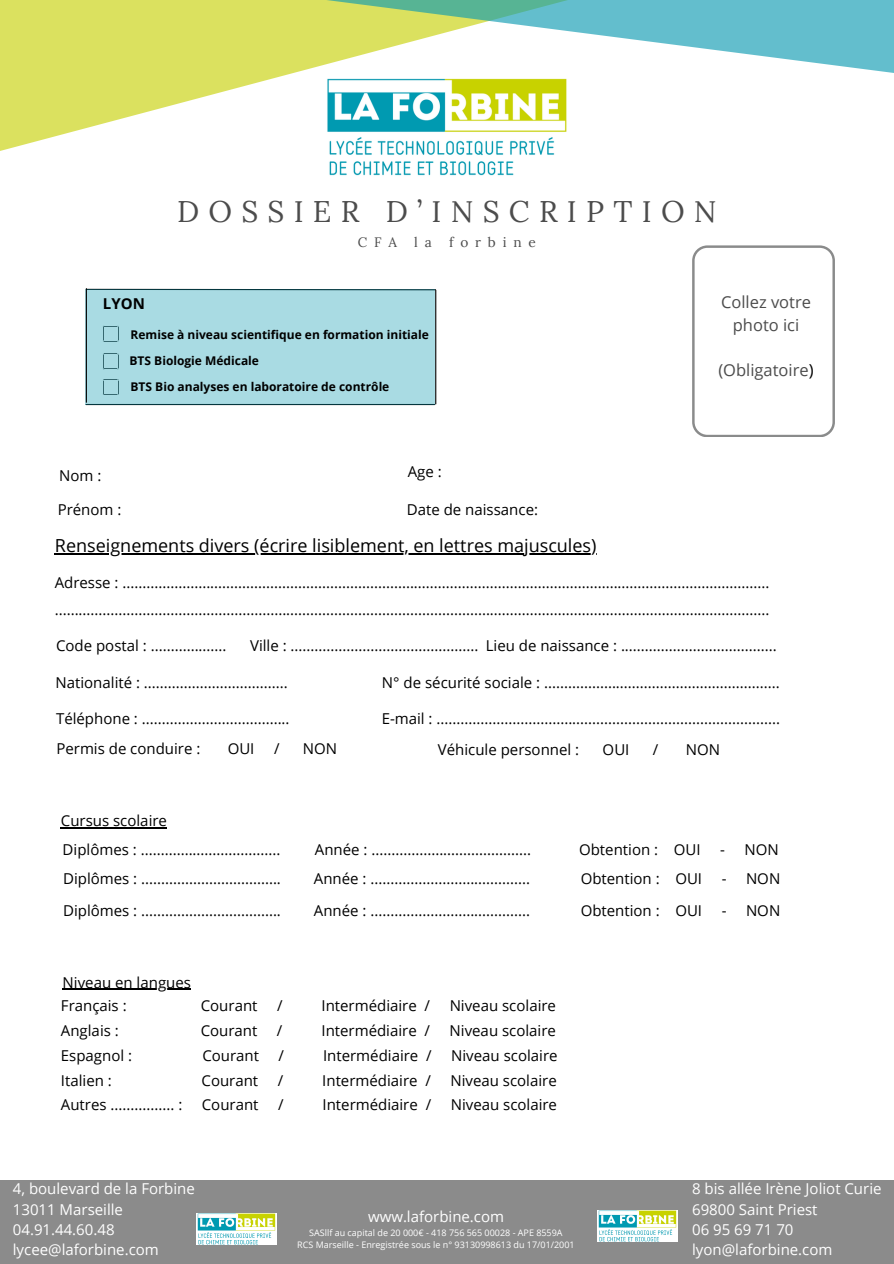
<style>
.page{position:relative;width:894px;height:1264px;background:#fff}
.page>*{position:absolute;margin:0;border:0;box-sizing:border-box;transform-origin:0 0}
.t1{font:29.85px "Lora";letter-spacing:.31em;color:#4c4c4c}
.t2{font:18px "Open Sans";color:#000}
.t3{font:16.5px/22.5px "Open Sans";color:#4c4c4c;text-align:center}
.t4{font:15px "Open Sans";color:#000}
.t5{font:15px/20.2px "Open Sans";color:#fff}
.t6{font:700 15px "Open Sans";color:#000}
.t7{font:13.65px "Lora";letter-spacing:.5em;color:#4c4c4c}
.t8{font:700 12px "Open Sans";color:#000}
.t9{font:9px "Open Sans";color:#fff}
.s1{color:#000}
</style>
<div class="page">
<div style="left:0;top:1180px;width:893px;height:83px;background:#8b8b8b"></div>
<svg style="left:0;top:0;width:835px;height:262px"></svg>
<svg style="left:55px;top:0;width:838px;height:110px"></svg>
<svg style="left:692px;top:245px;width:142px;height:192px"></svg>
<hr style="left:86px;top:404px;width:348px;height:1px;background:#000">
<img style="left:322px;top:77px;width:249px;height:99px">
<hr style="left:86px;top:289px;width:349px;height:1px;background:#000">
<hr style="left:435px;top:290px;width:1px;height:114px;background:#000">
<div style="left:85px;top:289px;width:349px;height:115px;background:#a9dbe3"></div>
<hr style="left:55px;top:553px;width:542px;height:1px;background:#000">
<hr style="left:63px;top:988px;width:128px;height:1px;background:#000">
<hr style="left:61px;top:827px;width:106px;height:1px;background:#000">
<hr style="left:86px;top:289px;width:1px;height:113px;background:#000">
<img style="left:197px;top:1213px;width:80px;height:31px">
<img style="left:597px;top:1210px;width:80px;height:31px">
<h2 class="t1" style="left:177px;top:191px;width:541px">DOSSIER D’INSCRIPTION</h2>
<h2 class="t7" style="left:358px;top:233px;width:41px">CFA</h2>
<h2 class="t7" style="left:414px;top:233px;width:19px">l a</h2>
<h2 class="t7" style="left:449px;top:233px;width:88px">forbine</h2>
<h4 class="t6" style="left:103px;top:293px;width:43px">LYON</h4>
<h4 class="t8" style="left:130px;top:326px;width:300px">Remise à niveau scientifique en formation initiale</h4>
<h4 class="t8" style="left:129px;top:352px;width:131px">BTS Biologie Médicale</h4>
<h4 class="t8" style="left:130px;top:378px;width:260px">BTS Bio analyses en laboratoire de contrôle</h4>
<p class="t3" style="left:720px;top:290px;width:91px">Collez votre photo ici</p>
<p class="t3" style="left:718px;top:358px;width:97px">(Obligatoire<span class="s1">)</span></p>
<h5 class="t4" style="left:407px;top:460px;width:35px">Age :</h5>
<p class="t4" style="left:407px;top:499px;width:133px">Date de naissance:</p>
<h5 class="t2" style="left:55px;top:533px;width:543px">Renseignements divers (écrire lisiblement, en lettres majuscules)</h5>
<p class="t4" style="left:55px;top:572px;width:716px">Adresse : ..................................................................................................................................................................</p>
<h5 class="t4" style="left:55px;top:599px;width:716px">...................................................................................................................................................................................</h5>
<p class="t4" style="left:56px;top:634px;width:172px">Code postal : ...................</p>
<p class="t4" style="left:250px;top:634px;width:230px">Ville : ...............................................</p>
<h4 class="t4" style="left:485px;top:634px;width:292px">Lieu de naissance : .......................................</h4>
<h4 class="t4" style="left:55px;top:672px;width:234px">Nationalité : ....................................</h4>
<h4 class="t4" style="left:382px;top:672px;width:399px">N° de sécurité sociale : ...........................................................</h4>
<h3 class="t4" style="left:59px;top:464px;width:44px">Nom :</h3>
<p class="t4" style="left:58px;top:499px;width:65px">Prénom :</p>
<h4 class="t4" style="left:56px;top:707px;width:235px">Téléphone : .....................................</h4>
<h4 class="t4" style="left:381px;top:707px;width:399px">E-mail : ......................................................................................</h4>
<h4 class="t4" style="left:56px;top:738px;width:145px">Permis de conduire :</h4>
<h4 class="t4" style="left:228px;top:738px;width:28px">OUI</h4>
<h4 class="t4" style="left:274px;top:738px;width:7px">/</h4>
<h4 class="t4" style="left:303px;top:738px;width:36px">NON</h4>
<h2 class="t4" style="left:438px;top:739px;width:143px">Véhicule personnel :</h2>
<h2 class="t4" style="left:602px;top:739px;width:28px">OUI</h2>
<h2 class="t4" style="left:652px;top:739px;width:7px">/</h2>
<h2 class="t4" style="left:685px;top:739px;width:36px">NON</h2>
<h4 class="t4" style="left:61px;top:810px;width:107px">Cursus scolaire</h4>
<h4 class="t4" style="left:63px;top:838px;width:219px">Diplômes : ...................................</h4>
<h4 class="t4" style="left:315px;top:838px;width:218px">Année : ........................................</h4>
<h4 class="t4" style="left:63px;top:868px;width:219px">Diplômes : ...................................</h4>
<h4 class="t4" style="left:314px;top:868px;width:218px">Année : ........................................</h4>
<h4 class="t4" style="left:579px;top:838px;width:123px">Obtention : OUI</h4>
<h4 class="t4" style="left:719px;top:838px;width:60px">- NON</h4>
<h4 class="t4" style="left:580px;top:868px;width:123px">Obtention : OUI</h4>
<h4 class="t4" style="left:721px;top:868px;width:60px">- NON</h4>
<h4 class="t4" style="left:63px;top:900px;width:219px">Diplômes : ...................................</h4>
<h4 class="t4" style="left:314px;top:900px;width:218px">Année : ........................................</h4>
<h4 class="t4" style="left:580px;top:900px;width:123px">Obtention : OUI</h4>
<h4 class="t4" style="left:721px;top:900px;width:60px">- NON</h4>
<h4 class="t4" style="left:63px;top:971px;width:130px">Niveau en langues</h4>
<p class="t4" style="left:61px;top:995px;width:67px">Français :</p>
<p class="t4" style="left:201px;top:995px;width:58px">Courant</p>
<p class="t4" style="left:277px;top:995px;width:7px">/</p>
<p class="t4" style="left:321px;top:995px;width:110px">Intermédiaire /</p>
<p class="t4" style="left:449px;top:995px;width:108px">Niveau scolaire</p>
<p class="t4" style="left:61px;top:1020px;width:59px">Anglais :</p>
<p class="t4" style="left:201px;top:1020px;width:58px">Courant</p>
<p class="t4" style="left:277px;top:1020px;width:7px">/</p>
<p class="t4" style="left:321px;top:1020px;width:110px">Intermédiaire /</p>
<p class="t4" style="left:449px;top:1020px;width:108px">Niveau scolaire</p>
<p class="t4" style="left:61px;top:1044px;width:73px">Espagnol :</p>
<p class="t4" style="left:202px;top:1044px;width:58px">Courant</p>
<p class="t4" style="left:278px;top:1044px;width:7px">/</p>
<p class="t4" style="left:323px;top:1044px;width:110px">Intermédiaire /</p>
<p class="t4" style="left:451px;top:1044px;width:108px">Niveau scolaire</p>
<h1 class="t4" style="left:61px;top:1069px;width:52px">Italien :</h1>
<h1 class="t4" style="left:201px;top:1069px;width:58px">Courant</h1>
<h1 class="t4" style="left:278px;top:1069px;width:7px">/</h1>
<h1 class="t4" style="left:322px;top:1069px;width:110px">Intermédiaire /</h1>
<h1 class="t4" style="left:450px;top:1069px;width:108px">Niveau scolaire</h1>
<h4 class="t4" style="left:61px;top:1094px;width:123px">Autres ................ :</h4>
<h4 class="t4" style="left:202px;top:1094px;width:58px">Courant</h4>
<h4 class="t4" style="left:278px;top:1094px;width:7px">/</h4>
<h4 class="t4" style="left:322px;top:1094px;width:110px">Intermédiaire /</h4>
<h4 class="t4" style="left:450px;top:1094px;width:108px">Niveau scolaire</h4>
<h4 class="t5" style="left:13px;top:1178px;width:183px">4, boulevard de la Forbine<br>13011 Marseille<br>04.91.44.60.48 lycee@laforbine.com</h4>
<h4 class="t5" style="left:692px;top:1178px;width:191px">8 bis allée Irène Joliot Curie<br>69800 Saint Priest<br>06 95 69 71 70 lyon@laforbine.com</h4>
<h4 class="t5" style="left:368px;top:1206px;width:138px">www.laforbine.com</h4>
<h4 class="t9" style="left:309px;top:1226px;width:255px">SASllf au capital de 20 000€ - 418 756 565 00028 - APE 8559A</h4>
<h4 class="t9" style="left:297px;top:1238px;width:279px">RCS Marseille - Enregistrée sous le n° 93130998613 du 17/01/2001</h4>
</div>
